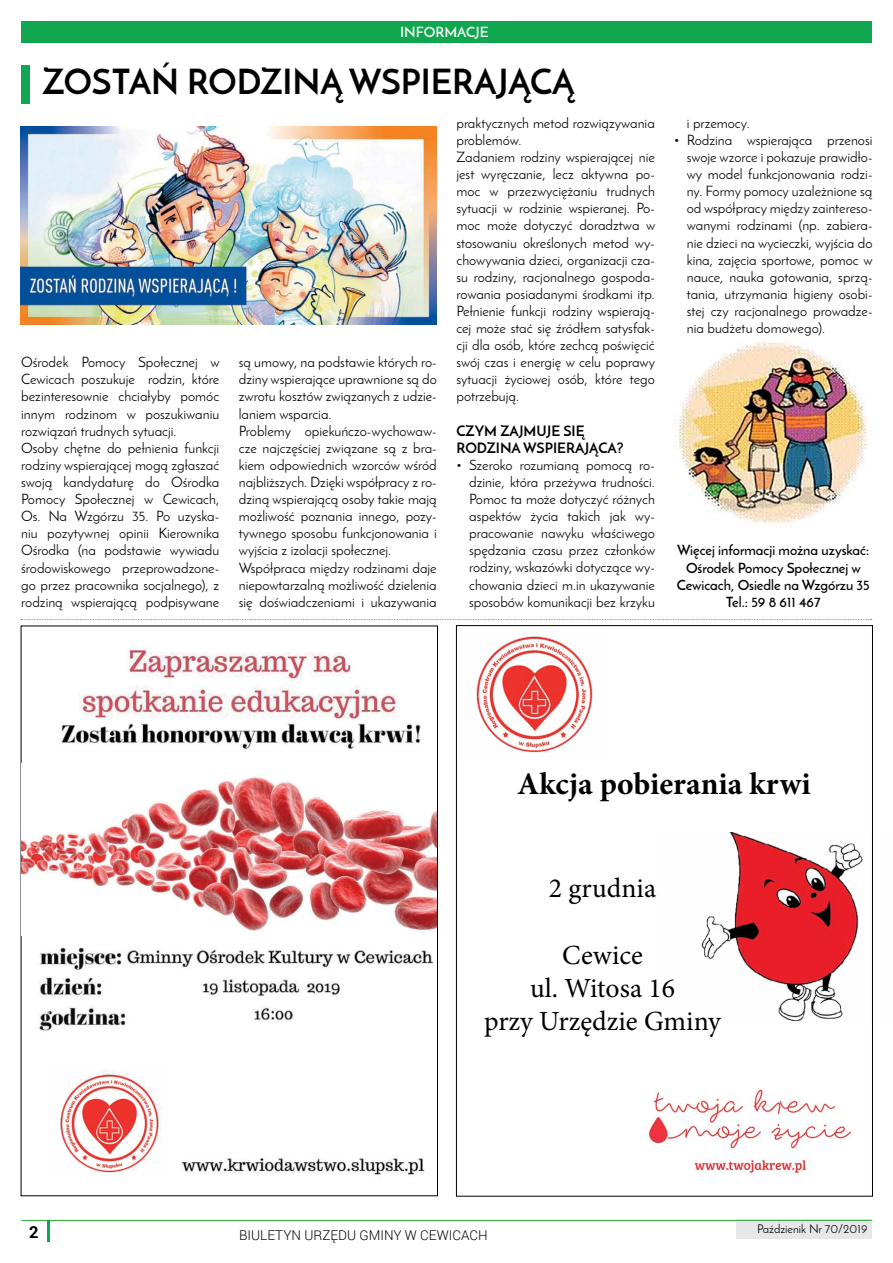
<style>
.page{position:relative;width:893px;height:1263px;background:#fff}
.page>*{position:absolute;margin:0;border:0;box-sizing:border-box;transform-origin:0 0}
.t1{font:700 34.5px "Josefin Sans";color:#000}
.t2{font:700 31.5px "Minion Pro";color:#000}
.t3{font:27.75px/33.3px "Minion Pro";color:#000;text-align:center}
.t4{font:700 16.5px "Roboto";color:#000}
.t5{font:14.25px/17.1px "Josefin Sans";color:#000}
.t6{font:600 14.25px/17.1px "Josefin Sans";color:#000;text-align:center}
.t7{font:700 14.25px/17.1px "Josefin Sans";color:#000}
.t8{font:600 14.25px "Josefin Sans";color:#fff}
.t9{font:300 13.5px "Roboto";color:#000}
.t10{font:12px "Josefin Sans";color:#000}
</style>
<div class="page">
<div style="left:736px;top:1220px;width:136px;height:19px;background:#e6e7e8"></div>
<hr style="left:21px;top:1220px;width:851px;height:1px;background:#41ad49">
<hr style="left:47px;top:1220px;width:3px;height:22px;background:#11a751">
<div style="left:21px;top:21px;width:851px;height:22px;background:#11a751"></div>
<img style="left:21px;top:127px;width:415px;height:198px">
<div style="left:21px;top:66px;width:9px;height:38px;background:#11a751"></div>
<svg style="left:21px;top:619px;width:851px;height:1px"></svg>
<img style="left:39px;top:649px;width:395px;height:526px">
<img style="left:476px;top:636px;width:117px;height:117px">
<img style="left:48px;top:1069px;width:122px;height:106px">
<img style="left:701px;top:832px;width:162px;height:190px">
<img style="left:676px;top:341px;width:194px;height:186px">
<img style="left:22px;top:764px;width:415px;height:171px">
<img style="left:648px;top:1089px;width:203px;height:85px">
<p class="t8" style="left:400px;top:23px;width:90px">informacje</p>
<h1 class="t1" style="left:43px;top:60px;width:533px">ZOSTAŃ RODZ INĄ WSPIERAJĄCĄ</h1>
<p class="t5" style="left:21px;top:354px;width:200px">Ośrodek Pomocy Społecznej w<br>Cewicach poszukuje rodzin, które bezinteresownie chciałyby pomóc innym rodzinom w poszukiwaniu rozwiązań trudnych sytuacji.<br>Osoby chętne do pełnienia funkcji rodziny wspierającej mogą zgłaszać swoją kandydaturę do Ośrodka<br>Pomocy Społecznej w Cewicach,<br>Os. Na Wzgórzu 35. Po uzyska&shy;niu pozytywnej opinii Kierownika<br>Ośrodka (na podstawie wywiadu środowiskowego przeprowadzone&shy;go przez pracownika socjalnego), z rodziną wspierającą podpisywane</p>
<p class="t5" style="left:239px;top:354px;width:199px">są umowy, na podstawie których ro&shy;dziny wspierające uprawnione są do zwrotu kosztów związanych z udzie&shy;laniem wsparcia.<br>Problemy opiekuńczo-wychowaw&shy;cze najczęściej związane są z bra&shy;kiem odpowiednich wzorców wśród najbliższych. Dzięki współpracy z ro&shy;dziną wspierającą osoby takie mają możliwość poznania innego, pozy&shy;tywnego sposobu funkcjonowania i wyjścia z izolacji społecznej.<br>Współpraca między rodzinami daje niepowtarzalną możliwość dzielenia się doświadczeniami i ukazywania</p>
<p class="t5" style="left:456px;top:114px;width:200px">praktycznych metod rozwiązywania problemów.<br>Zadaniem rodziny wspierającej nie jest wyręczanie, lecz aktywna po&shy;moc w przezwyciężaniu trudnych sytuacji w rodzinie wspieranej. Po&shy;moc może dotyczyć doradztwa w stosowaniu określonych metod wy&shy;chowywania dzieci, organizacji cza&shy;su rodziny, racjonalnego gospoda&shy;rowania posiadanymi środkami itp.<br>Pełnienie funkcji rodziny wspierają&shy;cej może stać się źródłem satysfak&shy;cji dla osób, które zechcą poświęcić swój czas i energię w celu poprawy sytuacji życiowej osób, które tego potrzebują.</p>
<p class="t7" style="left:456px;top:422px;width:130px">CZYM ZAJ MUJE SI Ę<br>ROD</p>
<p class="t7" style="left:487px;top:439px;width:19px">ZINA</p>
<p class="t7" style="left:523px;top:439px;width:10px">WSPIERAJĄCA</p>
<p class="t7" style="left:617px;top:439px;width:8px">?</p>
<p class="t5" style="left:469px;top:456px;width:188px;text-align:justify;text-indent:-13px">• Szeroko rozumianą pomocą ro&shy;dzinie, która przeżywa trudności.<br>Pomoc ta może dotyczyć różnych aspektów życia takich jak wy&shy;pracowanie nawyku właściwego spędzania czasu przez członków rodziny, wskazówki dotyczące wy&shy;chowania dzieci m.in ukazywanie sposobów komunikacji bez krzyku</p>
<p class="t5" style="left:687px;top:114px;width:64px">i przemocy.</p>
<p class="t5" style="left:687px;top:131px;width:188px;text-align:justify;text-indent:-13px">• Rodzina wspierająca przenosi swoje wzorce i pokazuje prawidło&shy;wy model funkcjonowania rodzi&shy;ny. Formy pomocy uzależnione są od współpracy między zaintereso&shy;wanymi rodzinami (np. zabiera&shy;nie dzieci na wycieczki, wyjścia do kina, zajęcia sportowe, pomoc w nauce, nauka gotowania, sprzą&shy;tania, utrzymania higieny osobi&shy;stej czy racjonalnego prowadze&shy;nia budżetu domowego).</p>
<p class="t6" style="left:677px;top:542px;width:195px">Więcej informacji można uzyskać:<br>Ośrodek Pomocy Społecznej w<br>Cewicach, Osiedle na Wzgórzu 35<br>Tel.: 59 8 611 467</p>
<h2 class="t2" style="left:517px;top:761px;width:295px">Akcja pobierania krwi</h2>
<h3 class="t3" style="left:549px;top:872px;width:109px">2 grudnia</h3>
<h3 class="t3" style="left:484px;top:938px;width:238px">Cewice<br>ul. Witosa 16<br>przy Urzędzie Gminy</h3>
<p class="t4" style="left:29px;top:1220px;width:11px">2</p>
<p class="t9" style="left:239px;top:1226px;width:250px">BIULETYN URZĘDU GMINY W CEWICACH</p>
<p class="t10" style="left:757px;top:1222px;width:112px">Paździenik Nr 70/2019</p>
</div>
